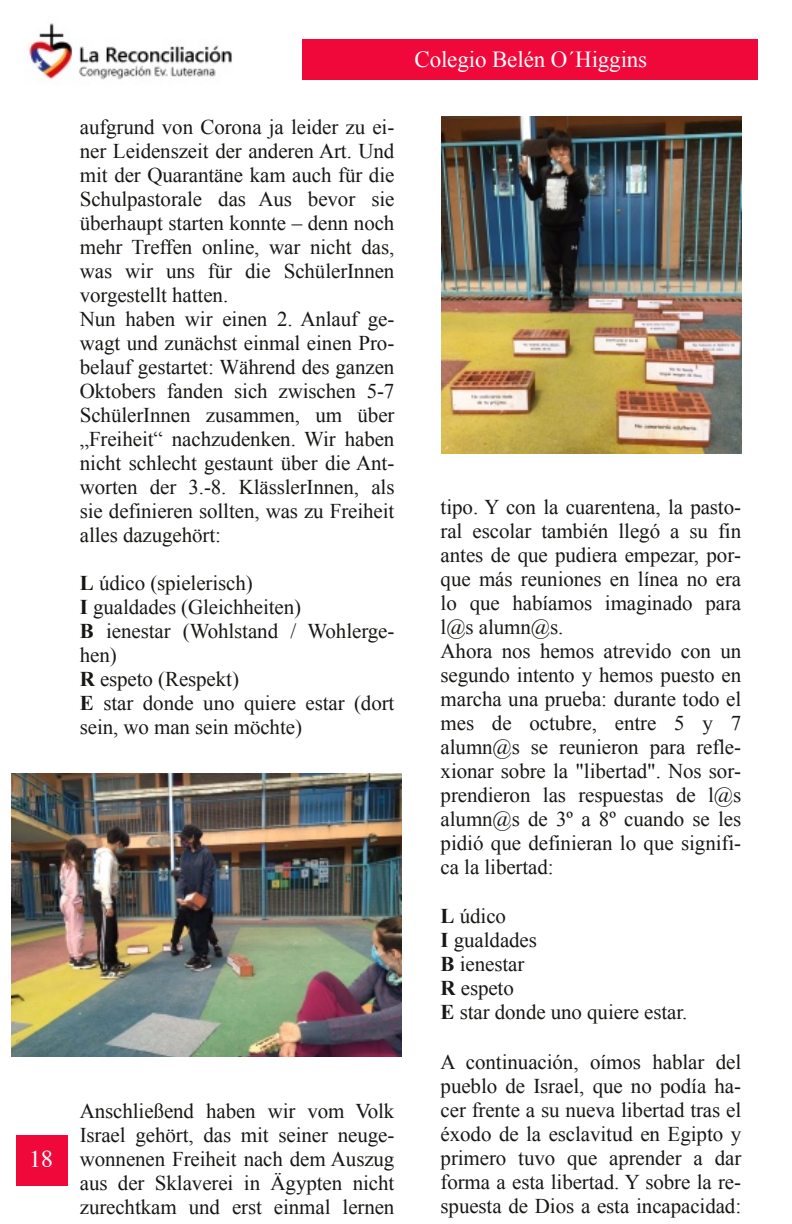
<style>
.page{position:relative;width:792px;height:1224px;background:#fff}
.page>*{position:absolute;margin:0;border:0;box-sizing:border-box;transform-origin:0 0}
.t1{font:24px "Times";color:#fff}
.t2{font:23px "Times New Roman";letter-spacing:-.005em;color:#fff}
.t3{font:21px/24px "Times New Roman";letter-spacing:-.005em;color:#181715}
.s1{font-weight:700}
</style>
<div class="page">
<div style="left:302px;top:39px;width:456px;height:40px;background:#f0083a"></div>
<img style="left:29px;top:23px;width:203px;height:57px">
<div style="left:16px;top:1135px;width:51px;height:50px;background:#f0083a"></div>
<img style="left:442px;top:117px;width:299px;height:336px">
<img style="left:12px;top:773px;width:390px;height:283px">
<p class="t1" style="left:29px;top:1149px;width:25px">18</p>
<p class="t3" style="left:80px;top:115px;width:316px">aufgrund von Corona ja leider zu ei&shy;ner Leidenszeit der anderen Art. Und mit der Quarantäne kam auch für die Schulpastorale das Aus bevor sie überhaupt starten konnte – denn noch mehr Treffen online, war nicht das, was wir uns für die SchülerInnen vorgestellt hatten.<br>Nun haben wir einen 2. Anlauf ge&shy;wagt und zunächst einmal einen Pro&shy;belauf gestartet: Während des ganzen Oktobers fanden sich zwischen 5-7<br>SchülerInnen zusammen, um über „Freiheit“ nachzudenken. Wir haben nicht schlecht gestaunt über die Ant&shy;worten der 3.-8. KlässlerInnen, als sie definieren sollten, was zu Freiheit alles dazugehört:</p>
<p class="t3" style="left:80px;top:571px;width:316px"><span class="s1">L</span> údico (spielerisch)<br><span class="s1">I</span> gualdades (Gleichheiten)<br><span class="s1">B</span> ienestar (Wohlstand / Wohlerge&shy;hen)<br><span class="s1">R</span> espeto (Respekt)<br><span class="s1">E</span> star donde uno quiere estar (dort sein, wo man sein möchte)</p>
<p class="t3" style="left:80px;top:1099px;width:316px;text-align:justify">Anschließend haben wir vom Volk Israel gehört, das mit seiner neuge&shy;wonnenen Freiheit nach dem Auszug aus der Sklaverei in Ägypten nicht zurechtkam und erst einmal lernen</p>
<p class="t2" style="left:415px;top:47px;width:234px">Colegio Belén O´Higgins</p>
<p class="t3" style="left:441px;top:494px;width:302px">tipo. Y con la cuarentena, la pasto&shy;ral escolar también llegó a su fin antes de que pudiera empezar, por&shy;que más reuniones en línea no era lo que habíamos imaginado para l@s alumn@s.<br>Ahora nos hemos atrevido con un segundo intento y hemos puesto en marcha una prueba: durante todo el mes de octubre, entre 5 y 7 alumn@s se reunieron para refle&shy;xionar sobre la "libertad". Nos sor&shy;prendieron las respuestas de l@s alumn@s de 3º a 8º cuando se les pidió que definieran lo que signifi&shy;ca la libertad:</p>
<p class="t3" style="left:441px;top:904px;width:248px"><span class="s1">L</span> údico<br><span class="s1">I</span> gualdades<br><span class="s1">B</span> ienestar<br><span class="s1">R</span> espeto<br><span class="s1">E</span> star donde uno quiere estar.</p>
<p class="t3" style="left:441px;top:1050px;width:302px;text-align:justify">A continuación, oímos hablar del pueblo de Israel, que no podía ha&shy;cer frente a su nueva libertad tras el éxodo de la esclavitud en Egipto y primero tuvo que aprender a dar forma a esta libertad. Y sobre la re&shy;spuesta de Dios a esta incapacidad:</p>
</div>
